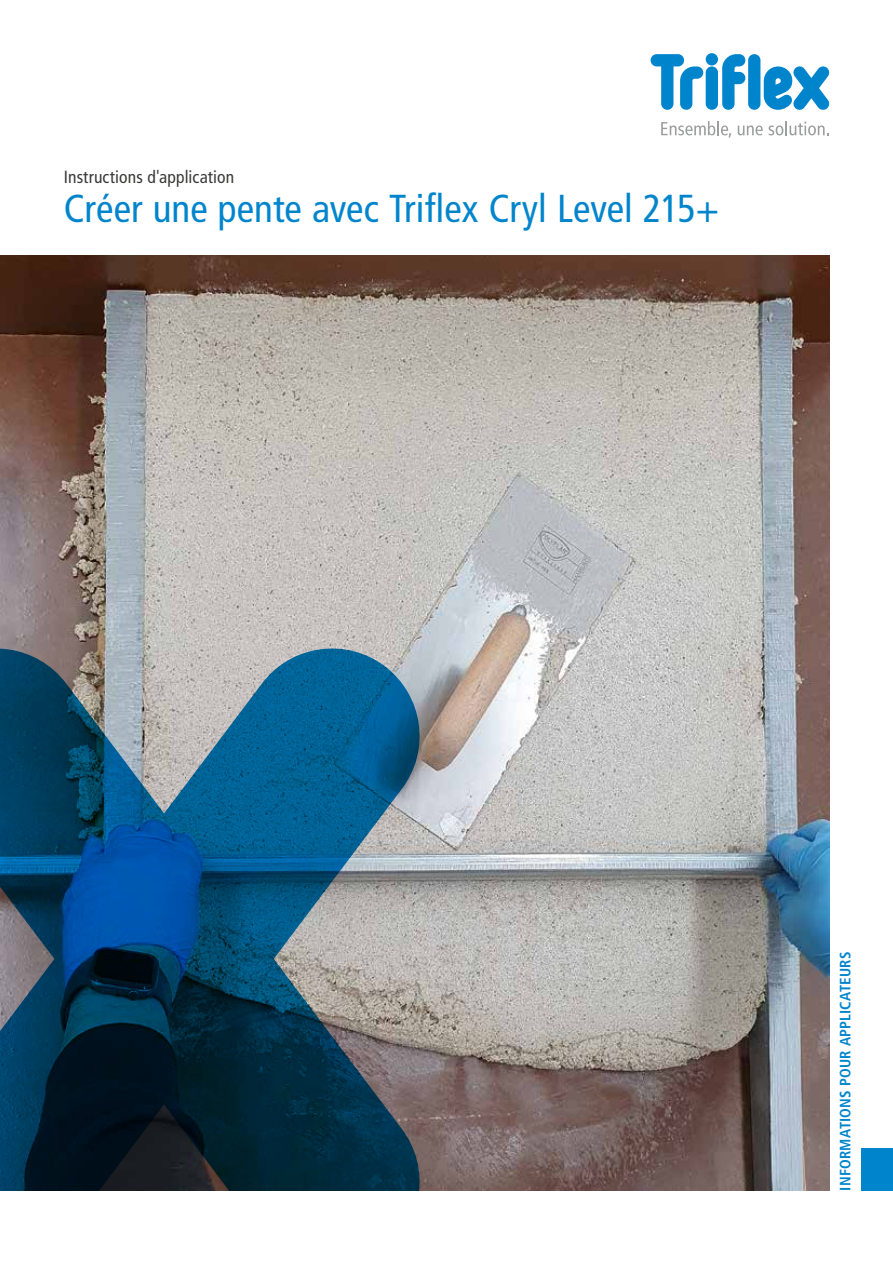
<style>
.page{position:relative;width:893px;height:1263px;background:#fff}
.page>*{position:absolute;margin:0;border:0;box-sizing:border-box;transform-origin:0 0}
.t1{font:condensed 39px "Frutiger LT Pro";color:#0085cd}
.t2{font:condensed 17.55px "Frutiger LT Pro";letter-spacing:.005em;color:#3b3b3a}
.t3{font:700 condensed 15px "Frutiger LT Pro";letter-spacing:.015em;color:#0085cd}
</style>
<div class="page">
<svg style="left:651px;top:54px;width:52px;height:56px"></svg>
<div style="left:706px;top:66px;width:12px;height:44px;background:#0085cd;border-radius:6px"></div>
<div style="left:706px;top:53px;width:12px;height:12px;background:#0085cd;border-radius:50%"></div>
<svg style="left:722px;top:54px;width:23px;height:56px"></svg>
<svg style="left:764px;top:66px;width:65px;height:44px"></svg>
<div style="left:748px;top:54px;width:12px;height:56px;background:#0085cd;border-radius:6px"></div>
<svg style="left:661px;top:121px;width:70px;height:17px"></svg>
<svg style="left:738px;top:125px;width:25px;height:10px"></svg>
<svg style="left:769px;top:121px;width:60px;height:14px"></svg>
<img style="left:0;top:255px;width:829px;height:936px">
<svg style="left:0;top:648px;width:420px;height:543px;background:#2a5772"></svg>
<div style="left:861px;top:1148px;width:32px;height:43px;background:#0085cd"></div>
<p class="t2" style="left:64px;top:167px;width:172px">Instructions d'application</p>
<p class="t1" style="left:64px;top:186px;width:657px">Créer une pente avec Triflex Cryl Level 215+</p>
<p class="t3" style="left:836px;top:1191px;width:241px;rotate:-90deg">INFORMATIONS POUR APPLICATEURS</p>
</div>
